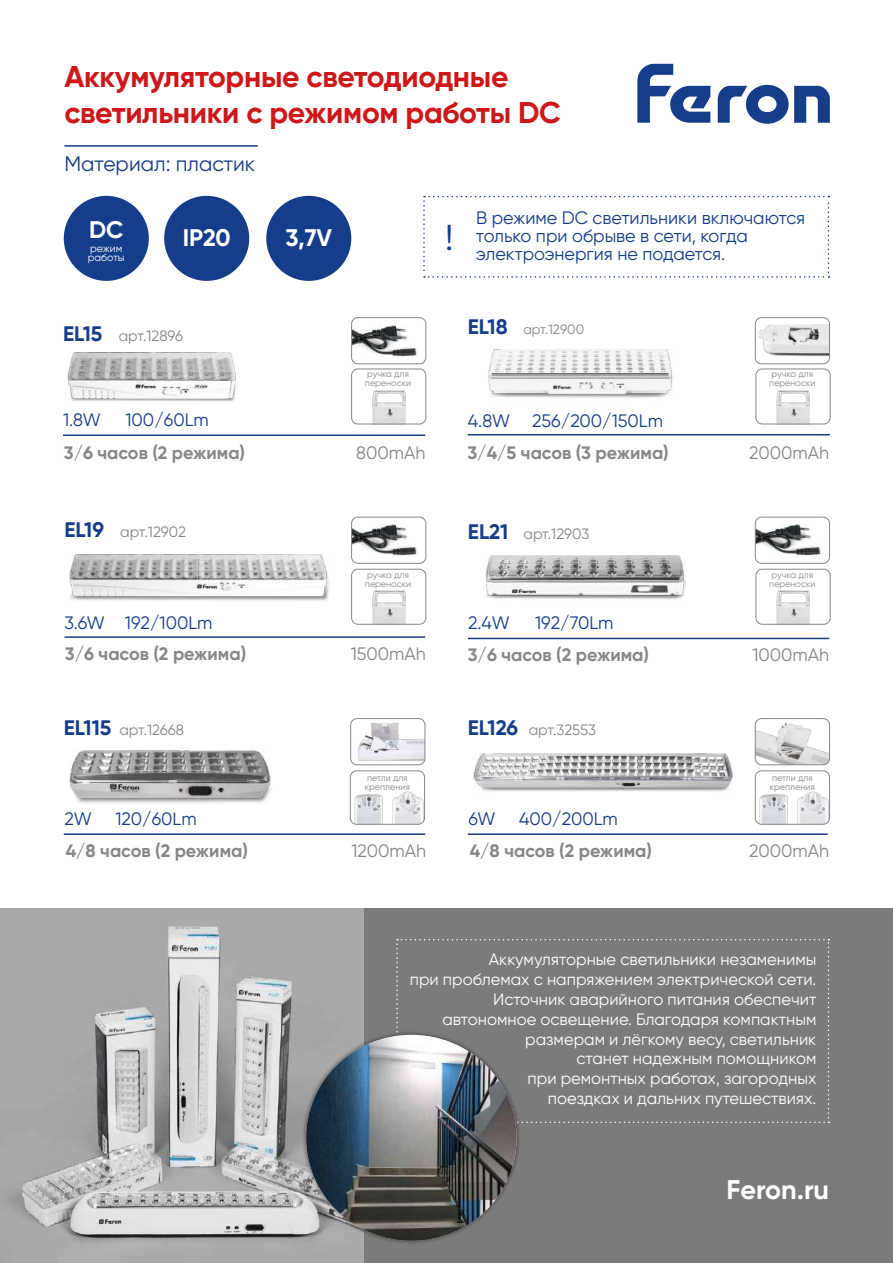
<style>
.page{position:relative;width:893px;height:1263px;background:#fff}
.page>*{position:absolute;margin:0;border:0;box-sizing:border-box;transform-origin:0 0}
.t1{font:36px "Gilroy";color:#153d8a}
.t2{font:700 30px/36px "Gilroy";letter-spacing:-.01em;color:#cd1719}
.t3{font:700 27px "Gilroy";color:#fff}
.t4{font:700 24px "Gilroy";color:#fff}
.t5{font:700 21px "Gilroy";color:#153d8a}
.t6{font:21px "Gilroy";color:#153d8a}
.t7{font:18px/18px "Gilroy";color:#153d8a}
.t8{font:700 18px "Gilroy";color:#878787}
.t9{font:18px "Gilroy";color:#878787}
.t10{font:16.5px/19.8px "Gilroy";color:#fff;text-align:right}
.t11{font:15px "Gilroy";color:#878787}
.t12{font:13.5px "Gilroy";color:#878787}
.t13{font:10.5px "Gilroy";color:#fff}
.t14{font:9px/9px "Gilroy";color:#878787}
</style>
<div class="page">
<div style="left:64px;top:196px;width:85px;height:85px;background:#153d8a;border-radius:50%"></div>
<div style="left:164px;top:196px;width:85px;height:85px;background:#153d8a;border-radius:50%"></div>
<div style="left:266px;top:196px;width:85px;height:85px;background:#153d8a;border-radius:50%"></div>
<svg style="left:718px;top:85px;width:112px;height:39px"></svg>
<svg style="left:637px;top:64px;width:73px;height:59px"></svg>
<hr style="left:64px;top:145px;width:194px;height:2px;background:#153d8a">
<div style="left:1px;top:909px;width:892px;height:354px;background:#7c7b7b"></div>
<img style="left:1px;top:909px;width:363px;height:354px">
<svg style="left:396px;top:939px;width:433px;height:184px"></svg>
<img style="left:488px;top:349px;width:185px;height:49px">
<img style="left:485px;top:555px;width:201px;height:44px">
<img style="left:67px;top:353px;width:169px;height:49px">
<img style="left:69px;top:554px;width:261px;height:47px">
<img style="left:69px;top:750px;width:202px;height:53px">
<img style="left:473px;top:754px;width:261px;height:37px">
<hr style="left:468px;top:434px;width:362px;height:1px;background:#153d8a">
<hr style="left:468px;top:638px;width:361px;height:1px;background:#153d8a">
<hr style="left:63px;top:434px;width:362px;height:2px;background:#153d8a">
<hr style="left:65px;top:636px;width:360px;height:2px;background:#153d8a">
<hr style="left:64px;top:833px;width:361px;height:2px;background:#153d8a">
<hr style="left:468px;top:833px;width:360px;height:2px;background:#153d8a">
<img style="left:353px;top:319px;width:65px;height:43px">
<div style="left:351px;top:317px;width:75px;height:47px;border:1px solid #878787;border-radius:6px"></div>
<img style="left:353px;top:519px;width:65px;height:43px">
<div style="left:351px;top:517px;width:75px;height:47px;border:1px solid #878787;border-radius:6px"></div>
<img style="left:755px;top:518px;width:67px;height:44px">
<div style="left:755px;top:517px;width:75px;height:47px;border:1px solid #878787;border-radius:6px"></div>
<img style="left:372px;top:590px;width:33px;height:32px">
<div style="left:351px;top:569px;width:75px;height:55px;border:1px solid #878787;border-radius:6px"></div>
<img style="left:372px;top:390px;width:33px;height:32px">
<div style="left:351px;top:369px;width:75px;height:55px;border:1px solid #878787;border-radius:6px"></div>
<img style="left:777px;top:590px;width:32px;height:32px">
<div style="left:756px;top:569px;width:74px;height:55px;border:1px solid #878787;border-radius:6px"></div>
<img style="left:777px;top:390px;width:32px;height:32px">
<div style="left:756px;top:369px;width:74px;height:55px;border:1px solid #878787;border-radius:6px"></div>
<img style="left:358px;top:723px;width:65px;height:37px">
<div style="left:350px;top:718px;width:75px;height:47px;border:1px solid #878787;border-radius:6px"></div>
<img style="left:755px;top:718px;width:73px;height:47px">
<div style="left:755px;top:718px;width:75px;height:47px;border:1px solid #878787;border-radius:6px"></div>
<img style="left:350px;top:791px;width:75px;height:33px">
<div style="left:350px;top:770px;width:75px;height:54px;border:1px solid #878787;border-radius:6px"></div>
<img style="left:755px;top:791px;width:74px;height:33px">
<div style="left:755px;top:770px;width:75px;height:54px;border:1px solid #878787;border-radius:6px"></div>
<img style="left:759px;top:325px;width:69px;height:32px">
<div style="left:755px;top:317px;width:75px;height:47px;border:1px solid #878787;border-radius:6px"></div>
<svg style="left:423px;top:196px;width:406px;height:82px"></svg>
<div style="left:301px;top:1030px;width:220px;height:215px;background:#000;opacity:.5"></div>
<img style="left:306px;top:1035px;width:211px;height:206px">
<h2 class="t2" style="left:64px;top:58px;width:498px">Аккумуляторные светодиодные светильники с режимом работы DC</h2>
<p class="t6" style="left:64px;top:151px;width:192px">Материал: пластик</p>
<h3 class="t4" style="left:89px;top:215px;width:36px">DC</h3>
<p class="t13" style="left:90px;top:241px;width:34px">режим</p>
<p class="t13" style="left:88px;top:250px;width:38px">работы</p>
<h3 class="t4" style="left:183px;top:223px;width:49px">IP20</h3>
<h3 class="t4" style="left:285px;top:223px;width:48px">3,7V</h3>
<h1 class="t1" style="left:445px;top:216px;width:10px">!</h1>
<p class="t7" style="left:476px;top:208px;width:330px">В режиме DC светильники включаются только при обрыве в сети, когда электроэнергия не подается.</p>
<p class="t5" style="left:63px;top:321px;width:41px">EL15</p>
<p class="t11" style="left:119px;top:327px;width:66px">арт.12896</p>
<p class="t5" style="left:468px;top:314px;width:41px">EL18</p>
<p class="t12" style="left:523px;top:321px;width:62px">арт.12900</p>
<p class="t14" style="left:365px;top:370px;width:48px">ручка для переноски</p>
<p class="t14" style="left:769px;top:370px;width:48px">ручка для переноски</p>
<p class="t7" style="left:63px;top:411px;width:39px">1.8W</p>
<p class="t7" style="left:126px;top:411px;width:85px">100/60Lm</p>
<p class="t7" style="left:468px;top:411px;width:44px">4.8W</p>
<p class="t7" style="left:532px;top:411px;width:132px">256/200/150Lm</p>
<p class="t8" style="left:64px;top:441px;width:183px">3/6 часов (2 режима)</p>
<p class="t9" style="left:356px;top:441px;width:71px">800mAh</p>
<p class="t8" style="left:467px;top:441px;width:203px">3/4/5 часов (3 режима)</p>
<p class="t9" style="left:749px;top:441px;width:81px">2000mAh</p>
<p class="t5" style="left:65px;top:516px;width:41px">EL19</p>
<p class="t11" style="left:120px;top:522px;width:67px">арт.12902</p>
<p class="t5" style="left:468px;top:519px;width:42px">EL21</p>
<p class="t11" style="left:523px;top:525px;width:67px">арт.12903</p>
<p class="t14" style="left:365px;top:570px;width:48px">ручка для переноски</p>
<p class="t14" style="left:769px;top:570px;width:48px">ручка для переноски</p>
<p class="t7" style="left:64px;top:614px;width:42px">3.6W</p>
<p class="t7" style="left:125px;top:614px;width:89px">192/100Lm</p>
<p class="t7" style="left:468px;top:613px;width:43px">2.4W</p>
<p class="t7" style="left:535px;top:613px;width:80px">192/70Lm</p>
<p class="t8" style="left:65px;top:642px;width:183px">3/6 часов (2 режима)</p>
<p class="t9" style="left:351px;top:642px;width:76px">1500mAh</p>
<p class="t8" style="left:468px;top:643px;width:183px">3/6 часов (2 режима)</p>
<p class="t9" style="left:752px;top:643px;width:78px">1000mAh</p>
<p class="t5" style="left:64px;top:714px;width:49px">EL115</p>
<p class="t5" style="left:468px;top:714px;width:52px">EL126</p>
<p class="t11" style="left:119px;top:720px;width:66px">арт.12668</p>
<p class="t11" style="left:529px;top:720px;width:69px">арт.32553</p>
<p class="t14" style="left:365px;top:773px;width:47px">петли для крепления</p>
<p class="t14" style="left:770px;top:773px;width:47px">петли для крепления</p>
<p class="t7" style="left:115px;top:809px;width:83px">120/60Lm</p>
<p class="t7" style="left:519px;top:809px;width:100px">400/200Lm</p>
<p class="t7" style="left:65px;top:809px;width:29px">2W</p>
<p class="t7" style="left:469px;top:809px;width:28px">6W</p>
<p class="t8" style="left:66px;top:839px;width:184px">4/8 часов (2 режима)</p>
<p class="t9" style="left:351px;top:839px;width:76px">1200mAh</p>
<p class="t8" style="left:470px;top:839px;width:184px">4/8 часов (2 режима)</p>
<p class="t9" style="left:749px;top:839px;width:81px">2000mAh</p>
<p class="t10" style="left:410px;top:949px;width:408px">Аккумуляторные светильники незаменимы<br>при проблемах с напряжением электрической сети.<br>Источник аварийного питания обеспечит автономное освещение. Благодаря компактным размерам и лёгкому весу, светильник<br>станет надежным помощником<br>при ремонтных работах, загородных<br>поездках и дальних путешествиях.</p>
<h3 class="t3" style="left:726px;top:1173px;width:104px">Feron.ru</h3>
</div>
